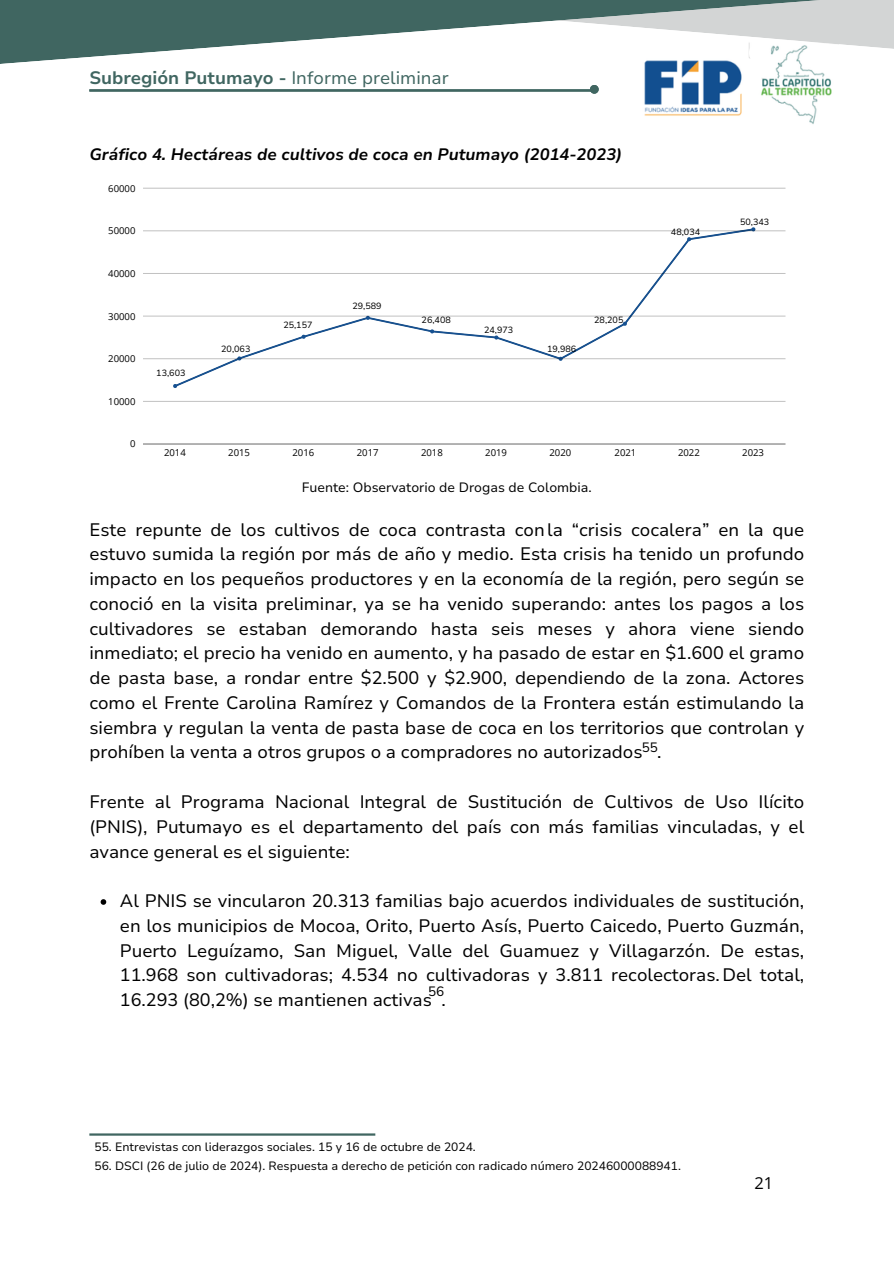
<style>
.page{position:relative;width:894px;height:1264px;background:#fff}
.page>*{position:absolute;margin:0;border:0;box-sizing:border-box;transform-origin:0 0}
.t1{font:18px/24.8px "Nunito Sans 10 pt";color:#000;text-align:justify}
.t2{font:700 18px "Nunito Sans 10 pt";color:#406661}
.t3{font:italic 700 16.5px "Nunito Sans 10 pt";color:#000}
.t4{font:16.5px "Open Sans";color:#000}
.t5{font:13.5px "Nunito Sans 10 pt";color:#000}
.t6{font:12px "Nunito Sans 10 pt";color:#000}
.t7{font:9.6px "Open Sans";color:#000}
.t8{font:9px "Nunito Sans 10 pt";color:#000}
.s1{font-weight:400}
</style>
<div class="page">
<img style="left:644px;top:68px;width:188px;height:56px">
<svg style="left:864px;top:0;width:29px;height:49px"></svg>
<svg style="left:0;top:0;width:864px;height:68px"></svg>
<div style="left:748px;top:42px;width:21px;height:22px;background:#fff;border-radius:50%"></div>
<svg style="left:743px;top:69px;width:19px;height:28px"></svg>
<svg style="left:101px;top:899px;width:5px;height:5px"></svg>
<hr style="left:89px;top:1133px;width:286px;height:2px;background:#406661">
<hr style="left:89px;top:89px;width:504px;height:3px;background:#406661">
<div style="left:589px;top:85px;width:9px;height:9px;background:#406661;border-radius:50%"></div>
<svg style="left:173px;top:227px;width:582px;height:161px"></svg>
<hr style="left:143px;top:444px;width:642px;height:1px;background:#b0b0b0">
<hr style="left:143px;top:401px;width:642px;height:1px;background:#c7c7c7">
<hr style="left:143px;top:358px;width:642px;height:1px;background:#cfcfcf">
<hr style="left:143px;top:316px;width:642px;height:1px;background:#d9d9d9">
<hr style="left:143px;top:273px;width:642px;height:1px;background:#c2c2c2">
<hr style="left:143px;top:230px;width:642px;height:1px;background:#d4d4d4">
<hr style="left:143px;top:188px;width:642px;height:1px;background:#d3d3d3">
<p class="t2" style="left:89px;top:66px;width:361px">Subregión Putumayo - <span class="s1">Informe preliminar</span></p>
<h2 class="t3" style="left:89px;top:143px;width:534px">Gráfico 4. Hectáreas de cultivos de coca en Putumayo (2014-2023)</h2>
<p class="t7" style="left:108px;top:181px;width:29px">60000</p>
<p class="t7" style="left:108px;top:224px;width:29px">50000</p>
<p class="t7" style="left:108px;top:267px;width:29px">40000</p>
<p class="t7" style="left:108px;top:309px;width:29px">30000</p>
<p class="t7" style="left:108px;top:352px;width:29px">20000</p>
<p class="t7" style="left:108px;top:394px;width:29px">10000</p>
<p class="t7" style="left:130px;top:437px;width:7px">0</p>
<p class="t8" style="left:156px;top:367px;width:31px">13,603</p>
<p class="t8" style="left:221px;top:342px;width:31px">20,063</p>
<p class="t8" style="left:283px;top:319px;width:31px">25,157</p>
<p class="t8" style="left:352px;top:300px;width:31px">29,589</p>
<p class="t8" style="left:421px;top:313px;width:31px">26,408</p>
<p class="t8" style="left:484px;top:324px;width:31px">24,973</p>
<p class="t8" style="left:547px;top:342px;width:31px">19,986</p>
<p class="t8" style="left:594px;top:313px;width:31px">28,205</p>
<p class="t8" style="left:670px;top:226px;width:31px">48,034</p>
<h4 class="t8" style="left:739px;top:216px;width:31px">50,343</h4>
<p class="t7" style="left:164px;top:446px;width:23px">2014</p>
<p class="t7" style="left:228px;top:446px;width:23px">2015</p>
<p class="t7" style="left:292px;top:446px;width:23px">2016</p>
<p class="t7" style="left:356px;top:446px;width:23px">2017</p>
<p class="t7" style="left:421px;top:446px;width:23px">2018</p>
<p class="t7" style="left:485px;top:446px;width:23px">2019</p>
<p class="t7" style="left:549px;top:446px;width:23px">2020</p>
<p class="t7" style="left:614px;top:446px;width:23px">2021</p>
<p class="t7" style="left:677px;top:446px;width:23px">2022</p>
<p class="t7" style="left:742px;top:446px;width:23px">2023</p>
<h1 class="t5" style="left:302px;top:478px;width:291px">Fuente: Observatorio de Drogas de Colombia.</h1>
<h3 class="t1" style="left:89px;top:517px;width:716px">Este repunte de los cultivos de coca contrasta conla “crisis cocalera” en la que estuvo sumida la región por más de año y medio. Esta crisis ha tenido un profundo impacto en los pequeños productores y en la economía de la región, pero según se conoció en la visita preliminar, ya se ha venido superando: antes los pagos a los cultivadores se estaban demorando hasta seis meses y ahora viene siendo inmediato; el precio ha venido en aumento, y ha pasado de estar en $1.600 el gramo de pasta base, a rondar entre $2.500 y $2.900, dependiendo de la zona. Actores como el Frente Carolina Ramírez y Comandos de la Frontera están estimulando la siembra y regulan la venta de pasta base de coca en los territorios que controlan y prohíben la venta a otros grupos o a compradores no autorizados .</h3>
<h2 class="t1" style="left:89px;top:789px;width:716px">Frente al Programa Nacional Integral de Sustitución de Cultivos de Uso Ilícito (PNIS), Putumayo es el departamento del país con más familias vinculadas, y el avance general es el siguiente:</h2>
<h2 class="t1" style="left:120px;top:888px;width:685px">Al PNIS se vincularon 20.313 familias bajo acuerdos individuales de sustitución, en los municipios de Mocoa, Orito, Puerto Asís, Puerto Caicedo, Puerto Guzmán, Puerto Leguízamo, San Miguel, Valle del Guamuez y Villagarzón. De estas, 11.968 son cultivadoras; 4.534 no cultivadoras y 3.811 recolectoras.Del total, 16.293 (80,2%) se mantienen activas .</h2>
<p class="t5" style="left:641px;top:738px;width:18px">55</p>
<h4 class="t5" style="left:428px;top:982px;width:18px">56</h4>
<p class="t6" style="left:94px;top:1138px;width:382px">55. Entrevistas con liderazgos sociales. 15 y 16 de octubre de 2024.</p>
<p class="t6" style="left:94px;top:1158px;width:587px">56. DSCI (26 de julio de 2024). Respuesta a derecho de petición con radicado número 20246000088941.</p>
<p class="t4" style="left:754px;top:1171px;width:20px">21</p>
</div>
